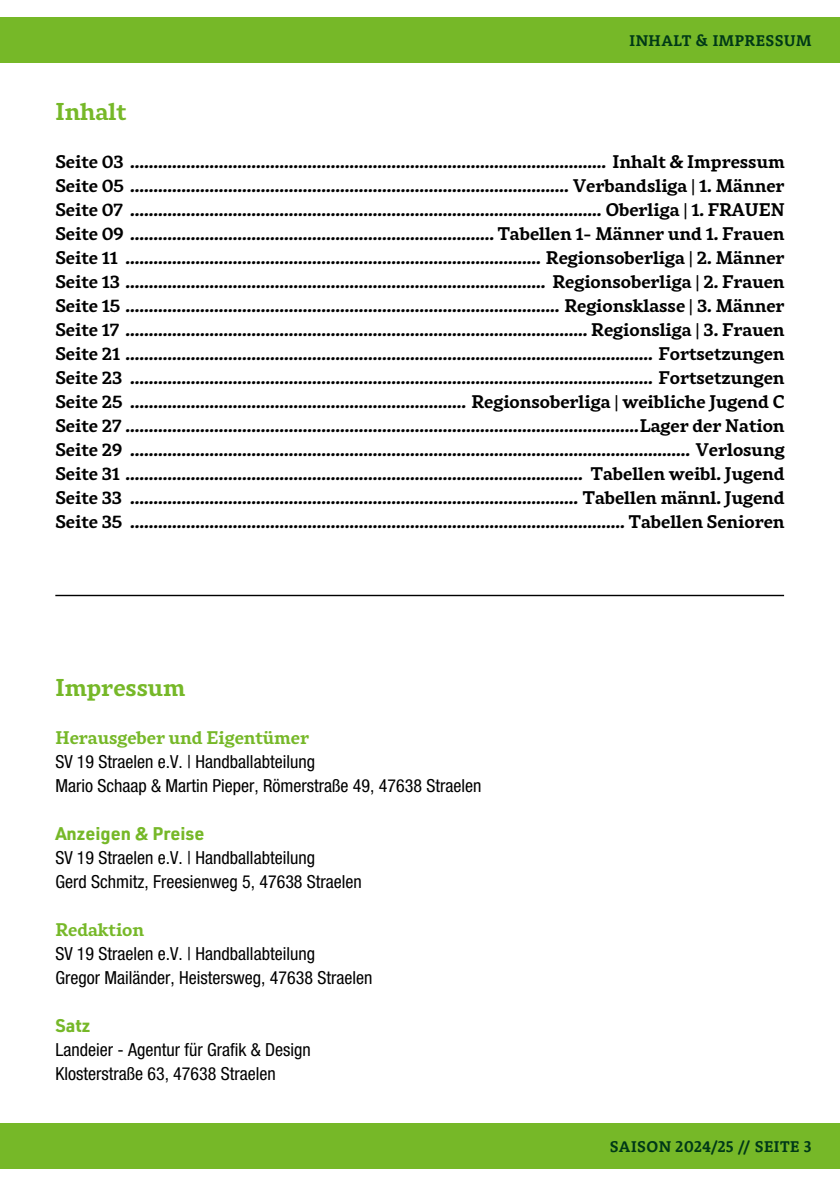
<style>
.page{position:relative;width:840px;height:1191px;background:#fff}
.page>*{position:absolute;margin:0;border:0;box-sizing:border-box;transform-origin:0 0}
.t1{font:700 24px "Rival";color:#76b828}
.t2{font:700 18px/24px "Rival";color:#000;text-align:justify}
.t3{font:condensed 18px/24px "Helvetica Neue LT Pro";color:#000}
.t4{font:700 18px "Rival";color:#76b828}
.t5{font:700 18px "URWDIN";color:#76b828}
.t6{font:700 16px "Rooney";letter-spacing:.03em;color:#003917}
</style>
<div class="page">
<div style="left:0;top:1123px;width:839px;height:45px;background:#76b828"></div>
<div style="left:0;top:17px;width:839px;height:45px;background:#76b828"></div>
<hr style="left:55px;top:595px;width:728px;height:1px;background:#000">
<p class="t6" style="left:629px;top:30px;width:183px">INHALT &amp; IMPRESSUM</p>
<h1 class="t1" style="left:55px;top:93px;width:72px">Inhalt</h1>
<p class="t2" style="left:55px;top:149px;width:730px">Seite 03 ...................................................................................................... Inhalt &amp; Impressum Seite 05 .............................................................................................. Verbandsliga | 1. Männer Seite 07 ..................................................................................................... Oberliga | 1. FRAUEN Seite 09 .............................................................................. Tabellen 1- Männer und 1. Frauen Seite 11 ......................................................................................... Regionsoberliga | 2. Männer Seite 13 .......................................................................................... Regionsoberliga | 2. Frauen Seite 15 ............................................................................................. Regionsklasse | 3. Männer Seite 17 ................................................................................................... Regionsliga | 3. Frauen Seite 21 ................................................................................................................. Fortsetzungen Seite 23 ................................................................................................................ Fortsetzungen Seite 25 ........................................................................ Regionsoberliga | weibliche Jugend C Seite 27 ..............................................................................................................Lager der Nation Seite 29 ........................................................................................................................ Verlosung Seite 31 .................................................................................................. Tabellen weibl. Jugend Seite 33 ................................................................................................ Tabellen männl. Jugend Seite 35 .......................................................................................................... Tabellen Senioren</p>
<h1 class="t1" style="left:55px;top:669px;width:131px">Impressum</h1>
<p class="t4" style="left:55px;top:724px;width:255px">Herausgeber und Eigentümer</p>
<p class="t3" style="left:55px;top:749px;width:427px">SV 19 Straelen e.V. | Handballabteilung<br>Mario Schaap &amp; Martin Pieper, Römerstraße 49, 47638 Straelen</p>
<p class="t5" style="left:55px;top:821px;width:151px">Anzeigen &amp; Preise</p>
<p class="t3" style="left:55px;top:845px;width:308px">SV 19 Straelen e.V. | Handballabteilung<br>Gerd Schmitz, Freesienweg 5, 47638 Straelen</p>
<p class="t4" style="left:55px;top:916px;width:90px">Redaktion</p>
<p class="t3" style="left:55px;top:941px;width:318px">SV 19 Straelen e.V. | Handballabteilung<br>Gregor Mailänder, Heistersweg, 47638 Straelen</p>
<p class="t5" style="left:55px;top:1013px;width:37px">Satz</p>
<p class="t3" style="left:55px;top:1037px;width:257px">Landeier - Agentur für Grafik &amp; Design<br>Klosterstraße 63, 47638 Straelen</p>
<p class="t6" style="left:609px;top:1136px;width:203px">SAISON 2024/25 // SEITE 3</p>
</div>
